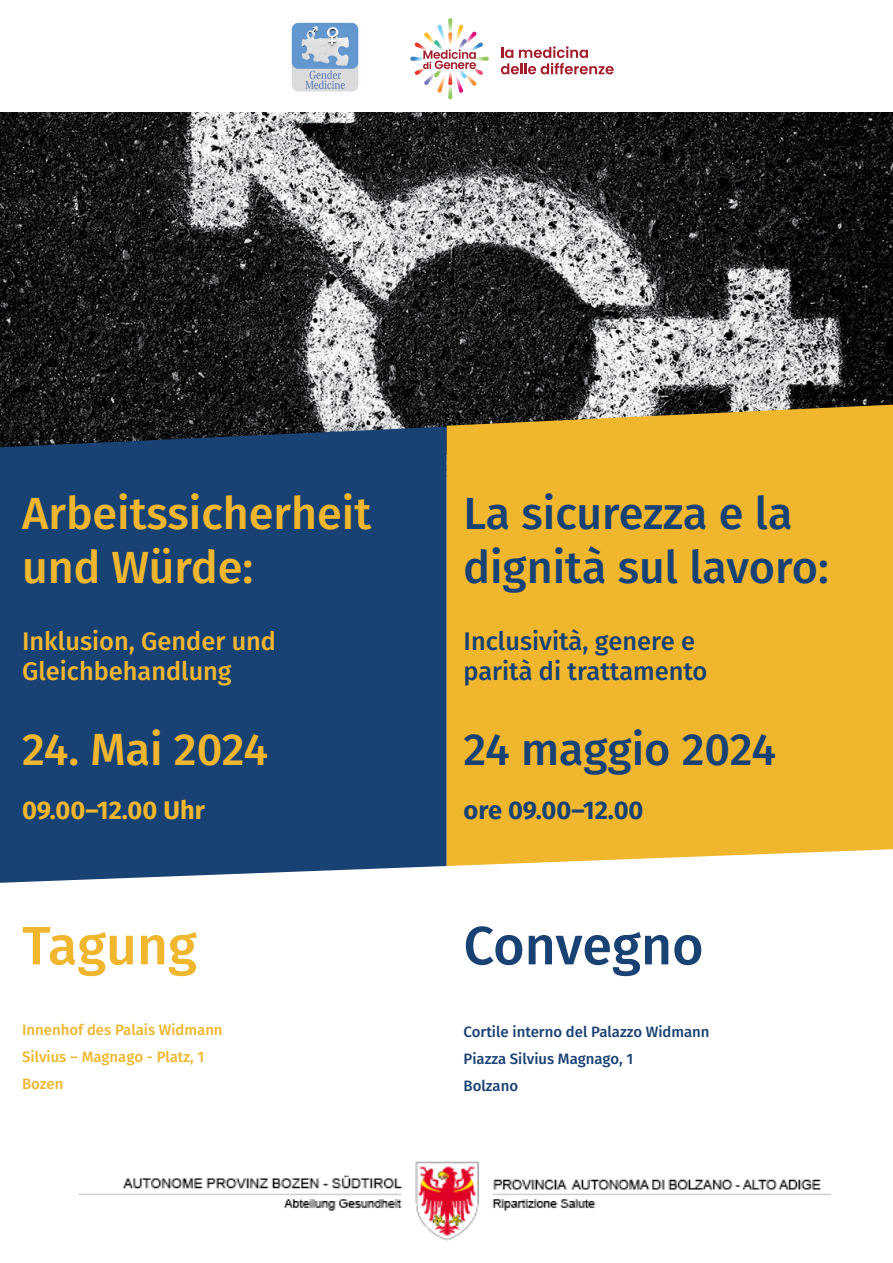
<style>
.page{position:relative;width:893px;height:1263px;background:#fff}
.page>*{position:absolute;margin:0;border:0;box-sizing:border-box;transform-origin:0 0}
.t1{font:500 54px "Fira Sans";color:#194274}
.t2{font:500 54px "Fira Sans";color:#f0b62e}
.t3{font:500 45px/54px "Fira Sans";color:#194274}
.t4{font:500 45px/54px "Fira Sans";color:#f0b62e}
.t5{font:500 25.5px/30.6px "Fira Sans";color:#194274}
.t6{font:500 25.5px/30.6px "Fira Sans";color:#f0b62e}
.t7{font:700 25.5px "Fira Sans";color:#f0b62e}
.t8{font:700 25.5px "Fira Sans";color:#194274}
.t9{font:500 15px "Fira Sans";color:#194274}
.t10{font:500 15px "Fira Sans";color:#f0b62e}
</style>
<div class="page">
<img style="left:0;top:113px;width:893px;height:313px">
<svg style="left:446px;top:405px;width:447px;height:444px;fill:#f0b62e"></svg>
<svg style="left:0;top:426px;width:446px;height:423px;fill:#194274"></svg>
<svg style="left:0;top:849px;width:893px;height:34px"></svg>
<img style="left:291px;top:22px;width:68px;height:70px">
<img style="left:79px;top:1161px;width:753px;height:80px">
<svg style="left:501px;top:46px;width:113px;height:28px"></svg>
<svg style="left:410px;top:18px;width:79px;height:81px"></svg>
<div style="left:22px;top:487px;width:417px;height:354px;background:#194274"></div>
<div style="left:463px;top:487px;width:418px;height:354px;background:#f0b62e"></div>
<p class="t4" style="left:22px;top:484px;width:351px">Arbeitssicherheit und Würde:</p>
<p class="t6" style="left:22px;top:624px;width:255px">Inklusion, Gender und<br>Gleichbehandlung</p>
<p class="t4" style="left:22px;top:720px;width:248px">24. Mai 2024</p>
<p class="t7" style="left:22px;top:788px;width:184px">09.00–12.00 Uhr</p>
<p class="t2" style="left:22px;top:902px;width:176px">Tagung</p>
<p class="t10" style="left:22px;top:1017px;width:202px">Innenhof des Palais Widmann</p>
<p class="t10" style="left:22px;top:1044px;width:184px">Silvius – Magnago - Platz, 1</p>
<p class="t10" style="left:22px;top:1071px;width:43px">Bozen</p>
<p class="t3" style="left:463px;top:484px;width:367px">La sicurezza e la dignità sul lavoro:</p>
<p class="t5" style="left:463px;top:624px;width:246px">Inclusività, genere e parità di trattamento</p>
<p class="t3" style="left:463px;top:720px;width:314px">24 maggio 2024</p>
<p class="t8" style="left:463px;top:788px;width:182px">ore 09.00–12.00</p>
<p class="t1" style="left:463px;top:902px;width:242px">Convegno</p>
<p class="t9" style="left:463px;top:1020px;width:248px">Cortile interno del Palazzo Widmann</p>
<p class="t9" style="left:463px;top:1046px;width:171px">Piazza Silvius Magnago, 1</p>
<p class="t9" style="left:463px;top:1073px;width:56px">Bolzano</p>
</div>
